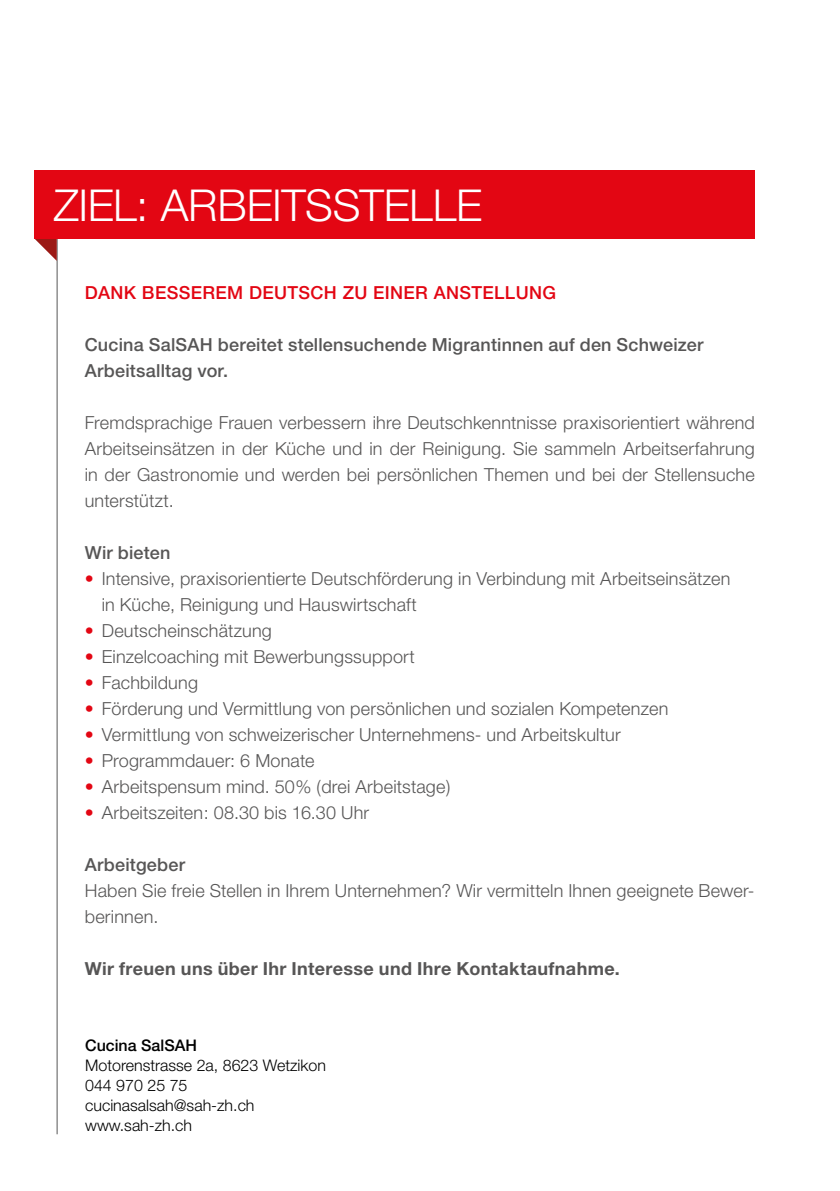
<style>
.page{position:relative;width:840px;height:1191px;background:#fff}
.page>*{position:absolute;margin:0;border:0;box-sizing:border-box;transform-origin:0 0}
.t1{font:300 44px "Helvetica Neue";letter-spacing:-.005em;color:#fff}
.t2{font:300 18px/26px "Helvetica Neue";letter-spacing:.01em;color:#575656}
.t3{font:500 18px/26px "Helvetica Neue";letter-spacing:.01em;color:#575656}
.t4{font:700 18px "Helvetica Neue";letter-spacing:.02em;color:#575656}
.t5{font:500 18px "Helvetica Neue";letter-spacing:.02em;color:#e30613}
.t6{font:300 16px/20px "Helvetica Neue";color:#000}
.t7{font:500 16px "Helvetica Neue";color:#000}
.s1{color:#e30613}
</style>
<div class="page">
<hr style="left:57px;top:238px;width:1px;height:896px;background:#575656">
<svg style="left:34px;top:238px;width:23px;height:23px"></svg>
<div style="left:34px;top:170px;width:720px;height:68px;background:#e30613"></div>
<h1 class="t1" style="left:54px;top:179px;width:429px">ZIEL: ARBEITSSTELLE</h1>
<p class="t5" style="left:85px;top:282px;width:472px">DANK BESSEREM DEUTSCH ZU EINER ANSTELLUNG</p>
<p class="t3" style="left:85px;top:331px;width:619px">Cucina SalSAH bereitet stellensuchende Migrantinnen auf den Schweizer<br>Arbeitsalltag vor.</p>
<p class="t2" style="left:85px;top:409px;width:671px;text-align:justify">Fremdsprachige Frauen verbessern ihre Deutschkenntnisse praxisorientiert während Arbeitseinsätzen in der Küche und in der Reinigung. Sie sammeln Arbeitserfahrung in der Gastronomie und werden bei persönlichen Themen und bei der Stellensuche unterstützt.</p>
<p class="t3" style="left:85px;top:539px;width:87px">Wir bieten</p>
<p class="t2" style="left:102px;top:565px;width:629px;text-indent:-17px"><span class="s1">•</span> Intensive, praxisorientierte Deutschförderung in Verbindung mit Arbeitseinsätzen in Küche, Reinigung und Hauswirtschaft</p>
<p class="t2" style="left:85px;top:617px;width:188px"><span class="s1">•</span> Deutscheinschätzung</p>
<p class="t2" style="left:85px;top:643px;width:331px"><span class="s1">•</span> Einzelcoaching mit Bewerbungssupport</p>
<p class="t2" style="left:85px;top:669px;width:115px"><span class="s1">•</span> Fachbildung</p>
<p class="t2" style="left:85px;top:695px;width:584px"><span class="s1">•</span> Förderung und Vermittlung von persönlichen und sozialen Kompetenzen</p>
<p class="t2" style="left:85px;top:721px;width:537px"><span class="s1">•</span> Vermittlung von schweizerischer Unternehmens- und Arbeitskultur</p>
<p class="t2" style="left:85px;top:747px;width:231px"><span class="s1">•</span> Programmdauer: 6 Monate</p>
<p class="t2" style="left:85px;top:773px;width:367px"><span class="s1">•</span> Arbeitspensum mind. 50% (drei Arbeitstage)</p>
<p class="t2" style="left:85px;top:799px;width:286px"><span class="s1">•</span> Arbeitszeiten: 08.30 bis 16.30 Uhr</p>
<p class="t3" style="left:85px;top:851px;width:102px">Arbeitgeber</p>
<p class="t2" style="left:85px;top:877px;width:670px">Haben Sie freie Stellen in Ihrem Unternehmen? Wir vermitteln Ihnen geeignete Bewer&shy;berinnen.</p>
<p class="t4" style="left:85px;top:957px;width:536px">Wir freuen uns über Ihr Interesse und Ihre Kontaktaufnahme.</p>
<p class="t7" style="left:85px;top:1035px;width:113px">Cucina SalSAH</p>
<p class="t6" style="left:85px;top:1055px;width:242px">Motorenstrasse 2a, 8623 Wetzikon<br>044 970 25 75 cucinasalsah@sah-zh.ch www.sah-zh.ch</p>
</div>
